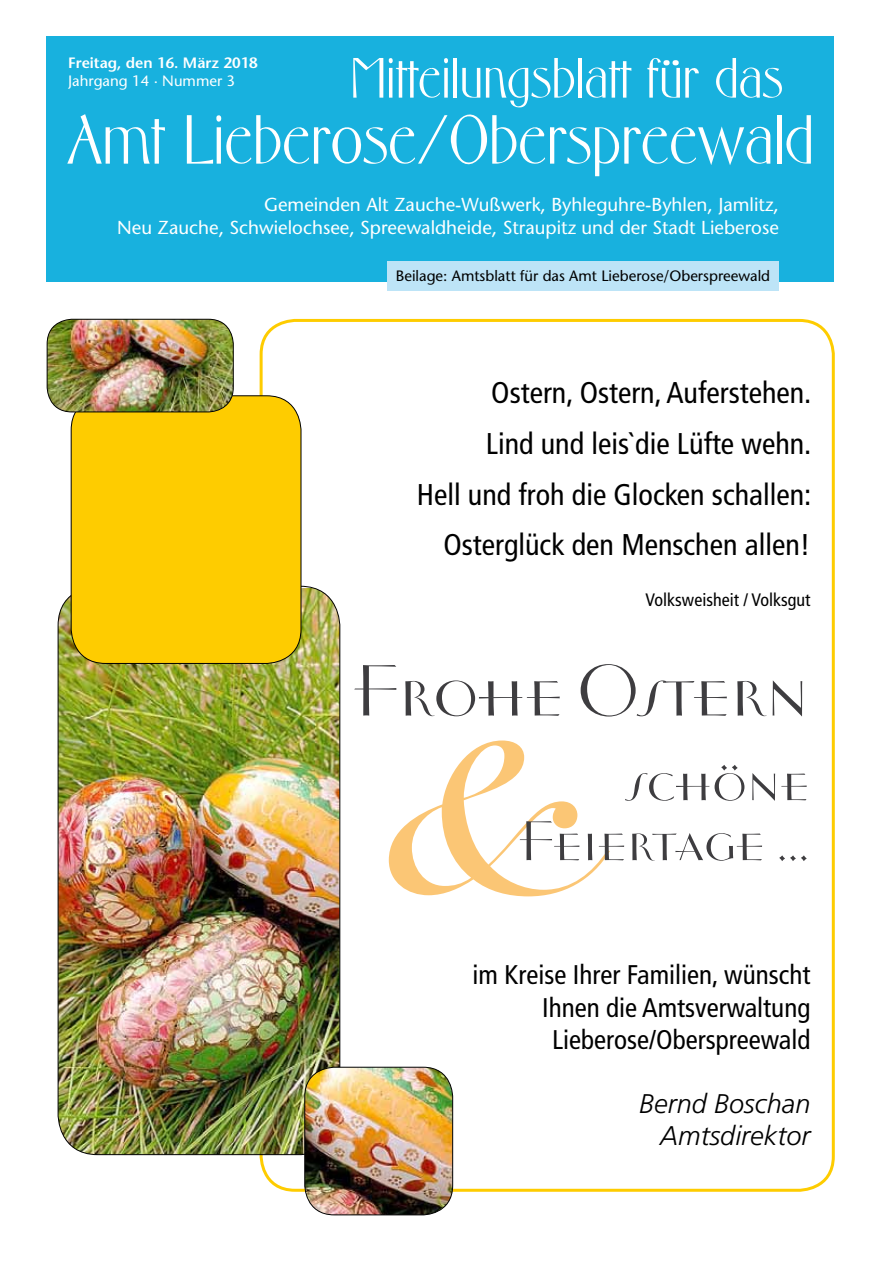
<style>
.page{position:relative;width:881px;height:1263px;background:#fff}
.page>*{position:absolute;margin:0;border:0;box-sizing:border-box;transform-origin:0 0}
.t1{font:274.35px "Snell Roundhand Bold Script";color:#fbc675}
.t2{font:72px "Vintage ITC";color:#3e3d40}
.t3{font:67.35px "Florentine";color:#fff}
.t4{font:55.5px/60px "Vintage ITC";color:#3e3d40;text-align:right}
.t5{font:55.05px "Florentine";color:#fff}
.t6{font:condensed 30px/50.7px "Frutiger LT";color:#000;text-align:right}
.t7{font:condensed 27px/32.4px "Frutiger";color:#000;text-align:right}
.t8{font:italic 300 27px/32.4px "Frutiger";color:#000;text-align:right}
.t9{font:18.75px/23.2px "Stone Sans";color:#fff;text-align:right}
.t10{font:condensed 18px "Frutiger LT";color:#000}
.t11{font:15px "Stone Sans";color:#000}
.t12{font:600 15px "Stone Sans";color:#fff}
.t13{font:15px "Stone Sans";color:#fff}
</style>
<div class="page">
<div style="left:47px;top:36px;width:786px;height:245px;background:#18b1de"></div>
<div style="left:387px;top:261px;width:391px;height:30px;background:#bde4f7"></div>
<img style="left:58px;top:588px;width:282px;height:567px">
<div style="left:71px;top:396px;width:230px;height:267px;background:#fecc00;border-radius:34px"></div>
<div style="left:71px;top:395px;width:230px;height:269px;border:1px solid #000;border-radius:34px"></div>
<img style="left:304px;top:1067px;width:148px;height:148px">
<div style="left:304px;top:1067px;width:149px;height:148px;border:1px solid #000;border-radius:30px"></div>
<img style="left:47px;top:319px;width:186px;height:93px">
<div style="left:47px;top:319px;width:186px;height:93px;border:1px solid #000;border-radius:25px"></div>
<p class="t12" style="left:68px;top:54px;width:191px">Freitag, den 16. März 2018</p>
<p class="t13" style="left:68px;top:72px;width:168px">Jahrgang 14 · Nummer 3</p>
<h3 class="t5" style="left:350px;top:47px;width:434px">Mitteilungsblatt für das</h3>
<h3 class="t3" style="left:67px;top:102px;width:748px">Amt Lieberose/Oberspreewald</h3>
<p class="t9" style="left:117px;top:193px;width:662px">Gemeinden Alt Zauche-Wußwerk, Byhleguhre-Byhlen, Jamlitz,<br>Neu Zauche, Schwielochsee, Spreewaldheide, Straupitz und der Stadt Lieberose</p>
<p class="t11" style="left:395px;top:267px;width:376px">Beilage: Amtsblatt für das Amt Lieberose/Oberspreewald</p>
<h3 class="t6" style="left:416px;top:368px;width:396px">Ostern, Ostern, Auferstehen.<br>Lind und leis`die Lüfte wehn.<br>Hell und froh die Glocken schallen:<br>Osterglück den Menschen allen!</h3>
<p class="t10" style="left:645px;top:589px;width:166px">Volksweisheit / Volksgut</p>
<h2 class="t2" style="left:352px;top:649px;width:458px">Frohe Ostern</h2>
<h1 class="t1" style="left:384px;top:635px;width:185px">&amp;</h1>
<h3 class="t4" style="left:518px;top:752px;width:292px">schöne<br>Feiertage ...</h3>
<h3 class="t7" style="left:472px;top:959px;width:339px">im Kreise Ihrer Familien, wünscht<br>Ihnen die Amtsverwaltung<br>Lieberose/Oberspreewald</h3>
<h3 class="t8" style="left:639px;top:1088px;width:173px">Bernd Boschan<br>Amtsdirektor</h3>
</div>
